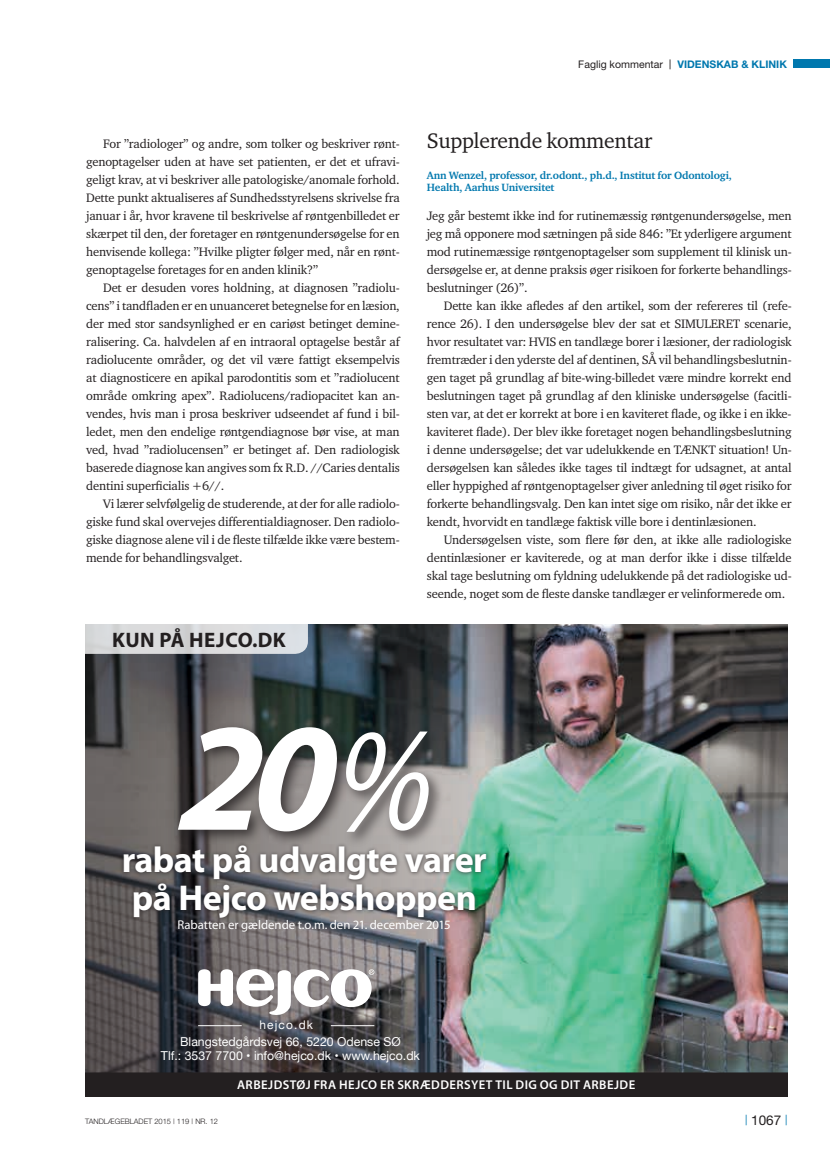
<style>
.page{position:relative;width:830px;height:1157px;background:#fff}
.page>*{position:absolute;margin:0;border:0;box-sizing:border-box;transform-origin:0 0}
.t1{font:italic 700 154.95px "Myriad Pro";color:#fff}
.t2{font:700 36px/37.5px "Myriad Pro";letter-spacing:-.015em;color:#fff}
.oversigt_brød{font:21.6px "Charter ITC";letter-spacing:-.015em;color:#231f20}
.t3{font:700 21px "Myriad Pro";letter-spacing:.02em;color:#231f20}
.t4{font:13.5px "Helvetica Neue";color:#231f20}
.t5{font:600 12.75px "Myriad Pro";letter-spacing:.03em;color:#fff}
.t6{font:12.75px "Myriad Pro";color:#fff}
.oversigt_brød_indryk{font:12.6px/18px "Charter ITC";letter-spacing:-.015em;color:#231f20;text-align:justify}
.oversigt_brød-2{font:12.6px/18px "Charter ITC";letter-spacing:-.015em;color:#231f20;text-align:justify}
.t7{font:12.3px/14.7px "Helvetica Neue";color:#fff;text-align:center}
.t8{font:11.85px "Helvetica Neue";letter-spacing:.1em;color:#fff}
.oversigt_af{font:700 10.8px "Charter ITC";letter-spacing:-.015em;color:#0078ae}
.t9{font:700 10.5px "Helvetica Neue";color:#0078ae}
.t10{font:10.5px "Helvetica Neue LT Std";color:#0078ae}
.t11{font:300 7.5px "Helvetica Neue";color:#231f20}
.s1{font-weight:400;color:#231f20}
.s2{font-family:"Arial";font-weight:400;color:#231f20}
.s3{font-weight:400;font-stretch:condensed;font-size:148.05px}
</style>
<div class="page">
<div style="left:793px;top:60px;width:36px;height:8px;background:#0078ae"></div>
<img style="left:508px;top:624px;width:279px;height:448px">
<img style="left:85px;top:624px;width:423px;height:448px">
<svg style="left:198px;top:969px;width:176px;height:46px"></svg>
<hr style="left:198px;top:1025px;width:43px;height:1px;background:#fff">
<hr style="left:331px;top:1025px;width:43px;height:1px;background:#fff">
<div style="left:119px;top:841px;width:371px;height:80px;background:#231f20;opacity:.75"></div>
<div style="left:173px;top:721px;width:271px;height:126px;background:#231f20;opacity:.75"></div>
<div style="left:85px;top:1072px;width:702px;height:25px;background:#231f20"></div>
<svg style="left:85px;top:624px;width:223px;height:30px;background:#d8d9dc"></svg>
<p class="oversigt_brød_indryk" style="left:86px;top:135px;width:315px;text-indent:17px">For ”radiologer” og andre, som tolker og beskriver rønt&shy;genoptagelser uden at have set patienten, er det et ufravi&shy;geligt krav, at vi beskriver alle patologiske/anomale forhold.<br>Dette punkt aktualiseres af Sundhedsstyrelsens skrivelse fra januar i år, hvor kravene til beskrivelse af røntgenbilledet er skærpet til den, der foretager en røntgenundersøgelse for en henvisende kollega: ”Hvilke pligter følger med, når en rønt&shy;genoptagelse foretages for en anden klinik?”</p>
<p class="oversigt_brød_indryk" style="left:86px;top:279px;width:315px;text-indent:17px">Det er desuden vores holdning, at diagnosen ”radiolu&shy;cens” i tandfladen er en unuanceret betegnelse for en læsion, der med stor sandsynlighed er en cariøst betinget demine&shy;ralisering. Ca. halvdelen af en intraoral optagelse består af radiolucente områder, og det vil være fattigt eksempelvis at diagnosticere en apikal parodontitis som et ”radiolucent område omkring apex”. Radiolucens/radiopacitet kan an&shy;vendes, hvis man i prosa beskriver udseendet af fund i bil&shy;ledet, men den endelige røntgendiagnose bør vise, at man ved, hvad ”radiolucensen” er betinget af. Den radiologisk baserede diagnose kan angives som fx R.D. //Caries dentalis dentini superficialis +6//.</p>
<p class="oversigt_brød_indryk" style="left:86px;top:495px;width:315px;text-indent:17px">Vi lærer selvfølgelig de studerende, at der for alle radiolo&shy;giske fund skal overvejes differentialdiagnoser. Den radiolo&shy;giske diagnose alene vil i de fleste tilfælde ikke være bestem&shy;mende for behandlingsvalget.</p>
<h3 class="t3" style="left:112px;top:626px;width:175px">KUN PÅ HEJCO.DK</h3>
<p class="t9" style="left:578px;top:58px;width:210px"><span class="s1">Faglig kommentar</span> <span class="s2">|</span> VIDENSKAB &amp; KLINIK</p>
<p class="oversigt_brød" style="left:426px;top:127px;width:227px">Supplerende kommentar</p>
<p class="oversigt_af" style="left:426px;top:168px;width:306px">Ann Wenzel, professor, dr.odont., ph.d., Institut for Odontologi,</p>
<p class="oversigt_af" style="left:426px;top:180px;width:129px">Health, Aarhus Universitet</p>
<p class="oversigt_brød-2" style="left:426px;top:207px;width:366px">Jeg går bestemt ikke ind for rutinemæssig røntgenundersøgelse, men jeg må opponere mod sætningen på side 846: ”Et yderligere argument mod rutinemæssige røntgenoptagelser som supplement til klinisk un&shy;dersøgelse er, at denne praksis øger risikoen for forkerte behandlings&shy;beslutninger (26)”.</p>
<p class="oversigt_brød_indryk" style="left:426px;top:297px;width:366px;text-indent:17px">Dette kan ikke afledes af den artikel, som der refereres til (refe&shy;rence 26). I den undersøgelse blev der sat et SIMULERET scenarie, hvor resultatet var: HVIS en tandlæge borer i læsioner, der radiologisk fremtræder i den yderste del af dentinen, SÅ vil behandlingsbeslutnin&shy;gen taget på grundlag af bite-wing-billedet være mindre korrekt end beslutningen taget på grundlag af den kliniske undersøgelse (facitli&shy;sten var, at det er korrekt at bore i en kaviteret flade, og ikke i en ikke&shy;kaviteret flade). Der blev ikke foretaget nogen behandlingsbeslutning i denne undersøgelse; det var udelukkende en TÆNKT situation! Un&shy;dersøgelsen kan således ikke tages til indtægt for udsagnet, at antal eller hyppighed af røntgenoptagelser giver anledning til øget risiko for forkerte behandlingsvalg. Den kan intet sige om risiko, når det ikke er kendt, hvorvidt en tandlæge faktisk ville bore i dentinlæsionen.</p>
<p class="oversigt_brød_indryk" style="left:426px;top:531px;width:366px;text-indent:17px">Undersøgelsen viste, som flere før den, at ikke alle radiologiske dentinlæsioner er kaviterede, og at man derfor ikke i disse tilfælde skal tage beslutning om fyldning udelukkende på det radiologiske ud&shy;seende, noget som de fleste danske tandlæger er velinformerede om.</p>
<h1 class="t1" style="left:178px;top:676px;width:263px">20<span class="s3">%</span></h1>
<h2 class="t2" style="left:122px;top:840px;width:366px">rabat på udvalgte varer på Hejco webshoppen</h2>
<p class="t6" style="left:177px;top:917px;width:275px">Rabatten er gældende t.o.m. den 21. december 2015</p>
<p class="t8" style="left:259px;top:1016px;width:55px">hejco.dk</p>
<p class="t7" style="left:161px;top:1034px;width:260px">Blangstedgårdsvej 66, 5220 Odense SØ<br>Tlf.: 3537 7700 • info@hejco.dk • www.hejco.dk</p>
<p class="t5" style="left:237px;top:1076px;width:399px">ARBEJDSTØJ FRA HEJCO ER SKRÆDDERSYET TIL DIG OG DIT ARBEJDE</p>
<p class="t11" style="left:85px;top:1116px;width:134px">TANDLÆGEBLADET 2015 | 119 | NR. 12</p>
<p class="t10" style="left:784px;top:1112px;width:4px">|</p>
<p class="t4" style="left:744px;top:1112px;width:38px"><sup>|</sup> 1067</p>
</div>
